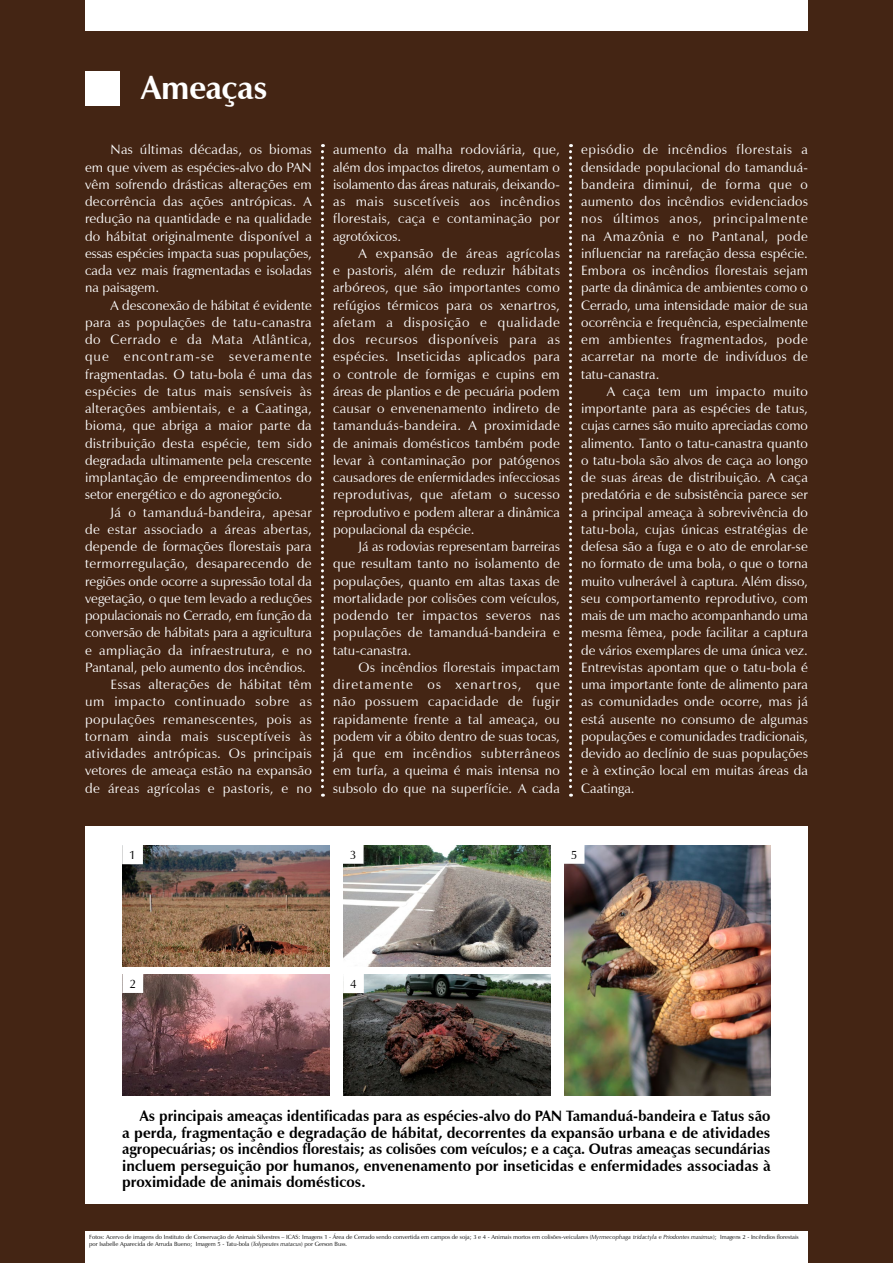
<style>
.page{position:relative;width:893px;height:1263px;background:#442514}
.page>*{position:absolute;margin:0;border:0;box-sizing:border-box;transform-origin:0 0}
.t1{font:700 33px "Zapf Humanist 601 BT";letter-spacing:-.01em;color:#fff}
.t2{font:700 15px/16.5px "Zapf Humanist 601 BT";color:#000;text-align:justify}
.t3{font:13.5px/17.2px "Zapf Humanist 601 BT";letter-spacing:.02em;color:#fff;text-align:justify}
.t4{font:13.5px "Zapf Humanist 601 BT";color:#fff}
.t5{font:13.5px "Zapf Humanist 601 BT";letter-spacing:.04em;color:#fff}
.t6{font:13.5px "Zapf Humanist 601 BT";letter-spacing:.045em;color:#fff}
.t7{font:12.3px "Zapf Humanist 601 BT";color:#000}
.t8{font:6px/7.5px "Zapf Humanist 601 BT";color:#000}
.s1{font-style:italic}
</style>
<div class="page">
<div style="left:85px;top:72px;width:34px;height:34px;background:#fff"></div>
<svg style="left:321px;top:144px;width:3px;height:653px"></svg>
<svg style="left:569px;top:144px;width:3px;height:653px"></svg>
<div style="left:85px;top:0;width:723px;height:31px;background:#fff"></div>
<div style="left:85px;top:1231px;width:723px;height:32px;background:#fff"></div>
<div style="left:85px;top:826px;width:723px;height:377px;background:#fff"></div>
<img style="left:123px;top:845px;width:207px;height:121px">
<img style="left:123px;top:974px;width:207px;height:121px">
<img style="left:343px;top:845px;width:207px;height:121px">
<img style="left:343px;top:974px;width:207px;height:121px">
<img style="left:564px;top:845px;width:207px;height:251px">
<div style="left:122px;top:845px;width:21px;height:19px;background:#fff"></div>
<div style="left:122px;top:973px;width:21px;height:20px;background:#fff"></div>
<div style="left:343px;top:844px;width:21px;height:20px;background:#fff"></div>
<div style="left:564px;top:844px;width:20px;height:20px;background:#fff"></div>
<div style="left:343px;top:973px;width:21px;height:20px;background:#fff"></div>
<h1 class="t1" style="left:141px;top:67px;width:128px">Ameaças</h1>
<p class="t3" style="left:85px;top:141px;width:228px;text-indent:26px">Nas últimas décadas, os biomas em que vivem as espécies-alvo do PAN vêm sofrendo drásticas alterações em decorrência das ações antrópicas. A redução na quantidade e na qualidade do hábitat originalmente disponível a essas espécies impacta suas populações, cada vez mais fragmentadas e isoladas na paisagem.</p>
<p class="t3" style="left:85px;top:296px;width:228px;text-indent:26px">A desconexão de hábitat é evidente para as populações de tatu-canastra do Cerrado e da Mata Atlântica, que encontram-se severamente fragmentadas. O tatu-bola é uma das espécies de tatus mais sensíveis às alterações ambientais, e a Caatinga, bioma, que abriga a maior parte da distribuição desta espécie, tem sido degradada ultimamente pela crescente implantação de empreendimentos do setor energético e do agronegócio.</p>
<p class="t3" style="left:111px;top:503px;width:203px">Já o tamanduá-bandeira, apesar</p>
<p class="t5" style="left:85px;top:521px;width:228px">de estar associado a áreas abertas,</p>
<p class="t3" style="left:85px;top:538px;width:228px">depende de formações florestais para</p>
<p class="t3" style="left:85px;top:555px;width:228px">termorregulação, desaparecendo de</p>
<p class="t3" style="left:85px;top:572px;width:228px">regiões onde ocorre a supressão total da</p>
<p class="t4" style="left:85px;top:590px;width:228px">vegetação, o que tem levado a reduções</p>
<p class="t4" style="left:85px;top:607px;width:228px">populacionais no Cerrado, em função da</p>
<p class="t4" style="left:85px;top:624px;width:228px">conversão de hábitats para a agricultura</p>
<p class="t3" style="left:85px;top:641px;width:228px">e ampliação da infraestrutura, e no</p>
<p class="t4" style="left:85px;top:659px;width:222px">Pantanal, pelo aumento dos incêndios.</p>
<p class="t3" style="left:111px;top:676px;width:203px">Essas alterações de hábitat têm</p>
<p class="t6" style="left:85px;top:693px;width:228px">um impacto continuado sobre as</p>
<p class="t3" style="left:85px;top:710px;width:228px">populações remanescentes, pois as</p>
<p class="t5" style="left:85px;top:728px;width:228px">tornam ainda mais susceptíveis às</p>
<p class="t3" style="left:85px;top:745px;width:228px">atividades antrópicas. Os principais</p>
<p class="t3" style="left:85px;top:762px;width:228px">vetores de ameaça estão na expansão</p>
<p class="t3" style="left:85px;top:779px;width:228px">de áreas agrícolas e pastoris, e no</p>
<p class="t3" style="left:333px;top:141px;width:228px">aumento da malha rodoviária, que, além dos impactos diretos, aumentam o isolamento das áreas naturais, deixando&shy;as mais suscetíveis aos incêndios florestais, caça e contaminação por agrotóxicos.</p>
<p class="t3" style="left:333px;top:245px;width:228px;text-indent:26px">A expansão de áreas agrícolas e pastoris, além de reduzir hábitats arbóreos, que são importantes como refúgios térmicos para os xenartros, afetam a disposição e qualidade dos recursos disponíveis para as espécies. Inseticidas aplicados para o controle de formigas e cupins em áreas de plantios e de pecuária podem causar o envenenamento indireto de tamanduás-bandeira. A proximidade de animais domésticos também pode levar à contaminação por patógenos causadores de enfermidades infecciosas reprodutivas, que afetam o sucesso reprodutivo e podem alterar a dinâmica populacional da espécie.</p>
<p class="t3" style="left:333px;top:538px;width:228px;text-indent:26px">Já as rodovias representam barreiras que resultam tanto no isolamento de populações, quanto em altas taxas de mortalidade por colisões com veículos, podendo ter impactos severos nas populações de tamanduá-bandeira e tatu-canastra.</p>
<p class="t3" style="left:333px;top:659px;width:228px;text-indent:26px">Os incêndios florestais impactam diretamente os xenartros, que não possuem capacidade de fugir rapidamente frente a tal ameaça, ou podem vir a óbito dentro de suas tocas, já que em incêndios subterrâneos em turfa, a queima é mais intensa no subsolo do que na superfície. A cada</p>
<p class="t3" style="left:581px;top:141px;width:228px">episódio de incêndios florestais a densidade populacional do tamanduá&shy;bandeira diminui, de forma que o aumento dos incêndios evidenciados nos últimos anos, principalmente na Amazônia e no Pantanal, pode influenciar na rarefação dessa espécie.<br>Embora os incêndios florestais sejam parte da dinâmica de ambientes como o Cerrado, uma intensidade maior de sua ocorrência e frequência, especialmente em ambientes fragmentados, pode acarretar na morte de indivíduos de tatu-canastra.</p>
<p class="t3" style="left:581px;top:383px;width:228px;text-indent:26px">A caça tem um impacto muito importante para as espécies de tatus, cujas carnes são muito apreciadas como alimento. Tanto o tatu-canastra quanto o tatu-bola são alvos de caça ao longo de suas áreas de distribuição. A caça predatória e de subsistência parece ser a principal ameaça à sobrevivência do tatu-bola, cujas únicas estratégias de defesa são a fuga e o ato de enrolar-se no formato de uma bola, o que o torna muito vulnerável à captura. Além disso, seu comportamento reprodutivo, com mais de um macho acompanhando uma mesma fêmea, pode facilitar a captura de vários exemplares de uma única vez.<br>Entrevistas apontam que o tatu-bola é uma importante fonte de alimento para as comunidades onde ocorre, mas já está ausente no consumo de algumas populações e comunidades tradicionais, devido ao declínio de suas populações e à extinção local em muitas áreas da Caatinga.</p>
<p class="t7" style="left:129px;top:847px;width:8px">1</p>
<p class="t7" style="left:350px;top:847px;width:8px">3</p>
<p class="t7" style="left:571px;top:847px;width:8px">5</p>
<p class="t7" style="left:129px;top:976px;width:8px">2</p>
<p class="t7" style="left:350px;top:976px;width:8px">4</p>
<p class="t2" style="left:122px;top:1108px;width:650px;text-indent:18px">As principais ameaças identificadas para as espécies-alvo do PAN Tamanduá-bandeira e Tatus são a perda, fragmentação e degradação de hábitat, decorrentes da expansão urbana e de atividades agropecuárias; os incêndios florestais; as colisões com veículos; e a caça. Outras ameaças secundárias incluem perseguição por humanos, envenenamento por inseticidas e enfermidades associadas à proximidade de animais domésticos.</p>
<p class="t8" style="left:89px;top:1233px;width:711px">Fotos: Acervo de imagens do Instituto de Conservação de Animais Silvestres – ICAS: Imagens 1 - Área de Cerrado sendo convertida em campos de soja; 3 e 4 - Animais mortos em colisões-veiculares (<span class="s1">Myrmecophaga tridactyla</span> e <span class="s1">Priodontes maximus</span>); Imagens 2 - Incêndios florestais por Isabelle Aparecida de Arruda Bueno; Imagem 5 - Tatu-bola (<span class="s1">Tolypeutes matacus</span>) por Gerson Buss.</p>
</div>
